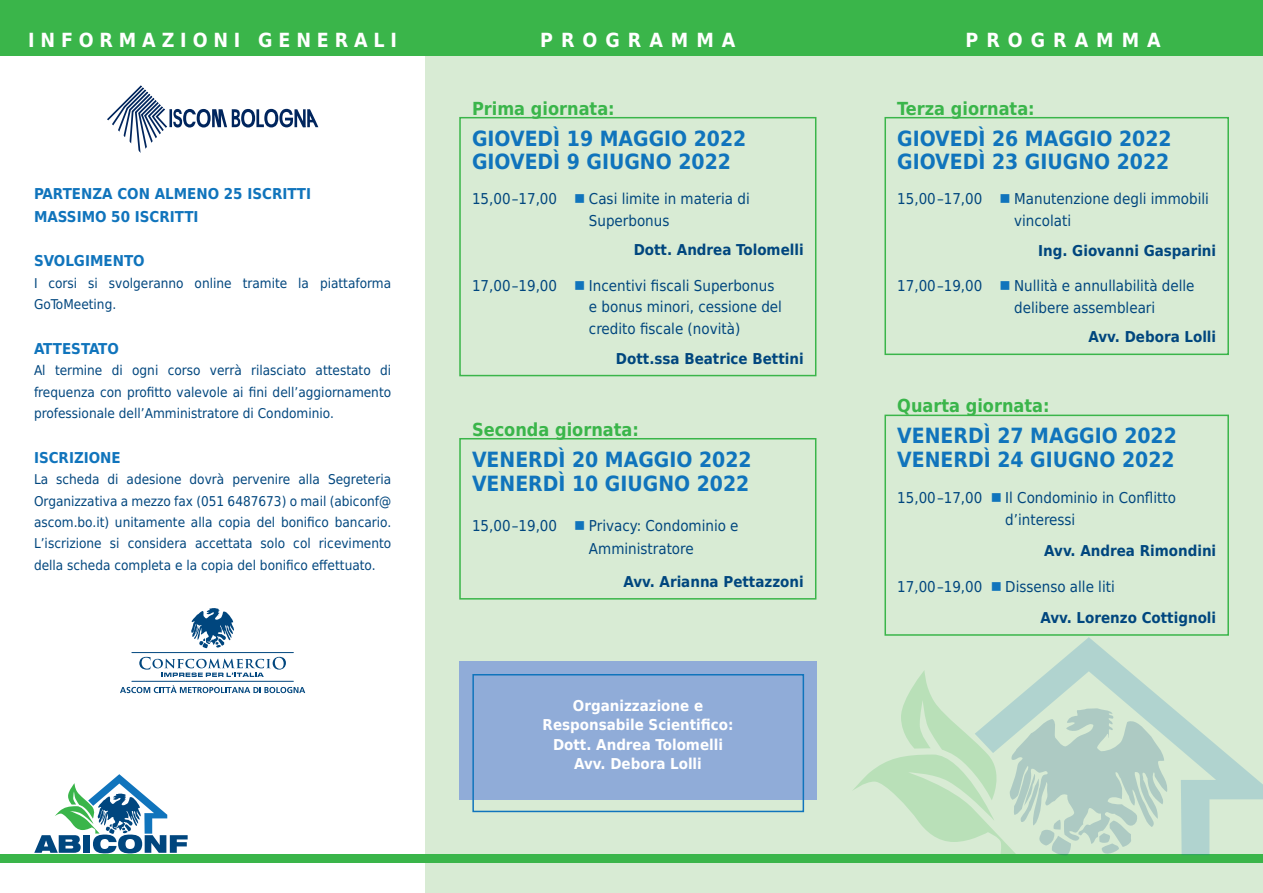
<style>
.page{position:relative;width:1263px;height:893px;background:#fff}
.page>*{position:absolute;margin:0;border:0;box-sizing:border-box;transform-origin:0 0}
.t1{font:700 21px/23.1px "DejaVu Sans Condensed";color:#1074bc}
.t2{font:700 19.5px "DejaVu Sans Condensed";letter-spacing:.3em;color:#fff}
.t3{font:700 19.5px "DejaVu Sans Condensed";letter-spacing:.41em;color:#fff}
.t4{font:700 18px "DejaVu Sans Condensed";color:#3ab54a}
.t5{font:15px/21.6px "DejaVu Sans Condensed";color:#00467e}
.t6{font:700 15px "DejaVu Sans Condensed";color:#00467e}
.t7{font:700 15px/23.2px "DejaVu Sans Condensed";color:#1074bc}
.t8{font:700 15px/19.5px "DejaVu Sans Condensed";color:#fff;text-align:center}
.t9{font:13.5px/21.5px "DejaVu Sans Condensed";color:#00467e;text-align:justify}
.s1{color:#1074bc}
.s2{font-weight:700}
</style>
<div class="page">
<div style="left:425px;top:0;width:838px;height:893px;background:#d8ebd4"></div>
<div style="left:0;top:0;width:1263px;height:55px;background:#3ab54a"></div>
<div style="left:0;top:855px;width:1263px;height:8px;background:#3ab54a"></div>
<svg style="left:33px;top:774px;width:155px;height:81px"></svg>
<svg style="left:107px;top:85px;width:211px;height:68px"></svg>
<div style="left:460px;top:661px;width:357px;height:138px;background:#90acd8"></div>
<div style="left:472px;top:674px;width:332px;height:138px;border:2px solid #1074bc"></div>
<div style="left:459px;top:117px;width:357px;height:259px;border:2px solid #3ab54a"></div>
<div style="left:459px;top:438px;width:357px;height:162px;border:2px solid #3ab54a"></div>
<div style="left:884px;top:117px;width:345px;height:238px;border:2px solid #3ab54a"></div>
<div style="left:884px;top:415px;width:345px;height:221px;border:2px solid #3ab54a"></div>
<svg style="left:191px;top:608px;width:43px;height:41px"></svg>
<svg style="left:139px;top:657px;width:147px;height:20px"></svg>
<hr style="left:132px;top:652px;width:161px;height:1px;background:#00467e">
<hr style="left:132px;top:681px;width:161px;height:1px;background:#00467e">
<svg style="left:120px;top:685px;width:185px;height:8px"></svg>
<svg style="left:852px;top:670px;width:123px;height:185px"></svg>
<svg style="left:975px;top:637px;width:288px;height:218px"></svg>
<h2 class="t2" style="left:28px;top:24px;width:370px">INFORMAZIONI GENERALI</h2>
<h2 class="t3" style="left:540px;top:24px;width:197px">PROGRAMMA</h2>
<h2 class="t3" style="left:965px;top:24px;width:197px">PROGRAMMA</h2>
<p class="t7" style="left:34px;top:181px;width:279px">PARTENZA CON ALMENO 25 ISCRITTI<br>MASSIMO 50 ISCRITTI</p>
<p class="t7" style="left:34px;top:249px;width:112px">SVOLGIMENTO</p>
<p class="t9" style="left:34px;top:272px;width:359px">I corsi si svolgeranno online tramite la piattaforma<br>GoToMeeting.</p>
<p class="t7" style="left:34px;top:336px;width:86px">ATTESTATO</p>
<p class="t9" style="left:34px;top:359px;width:359px">Al termine di ogni corso verrà rilasciato attestato di frequenza con profitto valevole ai fini dell’aggiornamento professionale dell’Amministratore di Condominio.</p>
<p class="t7" style="left:34px;top:445px;width:88px">ISCRIZIONE</p>
<p class="t9" style="left:34px;top:468px;width:359px">La scheda di adesione dovrà pervenire alla Segreteria Organizzativa a mezzo fax (051 6487673) o mail (abiconf@ ascom.bo.it) unitamente alla copia del bonifico bancario.<br>L’iscrizione si considera accettata solo col ricevimento della scheda completa e la copia del bonifico effettuato.</p>
<h3 class="t4" style="left:472px;top:94px;width:144px">Prima giornata:</h3>
<h1 class="t1" style="left:472px;top:126px;width:276px">GIOVEDÌ 19 MAGGIO 2022<br>GIOVEDÌ 9 GIUGNO 2022</h1>
<p class="t5" style="left:589px;top:188px;width:162px;text-indent:-117px">15,00–17,00 <span class="s1">■</span> Casi limite in materia di<br>Superbonus</p>
<p class="t6" style="left:634px;top:238px;width:171px">Dott. Andrea Tolomelli</p>
<p class="t5" style="left:589px;top:274px;width:195px;text-indent:-117px">17,00–19,00 <span class="s1">■</span> Incentivi fiscali Superbonus e bonus minori, cessione del credito fiscale (novità)</p>
<p class="t6" style="left:616px;top:346px;width:189px">Dott.ssa Beatrice Bettini</p>
<h3 class="t4" style="left:472px;top:415px;width:168px">Seconda giornata:</h3>
<h1 class="t1" style="left:472px;top:446px;width:281px;line-height:24.8px">VENERDÌ 20 MAGGIO 2022<br>VENERDÌ 10 GIUGNO 2022</h1>
<p class="t5" style="left:589px;top:513px;width:151px;line-height:23.2px;text-indent:-117px">15,00–19,00 <span class="s1">■</span> Privacy: Condominio e<br>Amministratore</p>
<p class="t6" style="left:623px;top:569px;width:182px">Avv. Arianna Pettazzoni</p>
<p class="t8" style="left:543px;top:695px;width:192px">Organizzazione e<br>Responsabile Scientifico:<br>Dott. Andrea Tolomelli<br>Avv. Debora Lolli</p>
<h3 class="t4" style="left:897px;top:94px;width:139px">Terza giornata:</h3>
<h1 class="t1" style="left:897px;top:126px;width:276px">GIOVEDÌ 26 MAGGIO 2022<br>GIOVEDÌ 23 GIUGNO 2022</h1>
<p class="t5" style="left:1014px;top:188px;width:196px;text-indent:-117px">15,00–17,00 <span class="s1">■</span> Manutenzione degli immobili vincolati</p>
<p class="t6" style="left:1038px;top:238px;width:180px">Ing. Giovanni Gasparini</p>
<p class="t5" style="left:1014px;top:275px;width:182px;text-indent:-117px">17,00–19,00 <span class="s1">■</span> Nullità e annullabilità delle delibere assembleari</p>
<p class="t6" style="left:1088px;top:325px;width:129px">Avv. Debora Lolli</p>
<h3 class="t4" style="left:897px;top:391px;width:154px">Quarta giornata:</h3>
<h1 class="t1" style="left:897px;top:424px;width:281px;line-height:23.5px">VENERDÌ 27 MAGGIO 2022<br>VENERDÌ 24 GIUGNO 2022</h1>
<p class="t5" style="left:897px;top:487px;width:280px;line-height:22px;text-align:center">15,00–17,00 <span class="s1">■</span> Il Condominio in Conflitto d’interessi</p>
<p class="t6" style="left:1044px;top:538px;width:173px">Avv. Andrea Rimondini</p>
<p class="t5" style="left:1040px;top:571px;width:177px;line-height:30.6px;text-indent:-143px">17,00–19,00 <span class="s1">■</span> Dissenso alle liti<br><span class="s2">Avv. Lorenzo Cottignoli</span></p>
</div>
